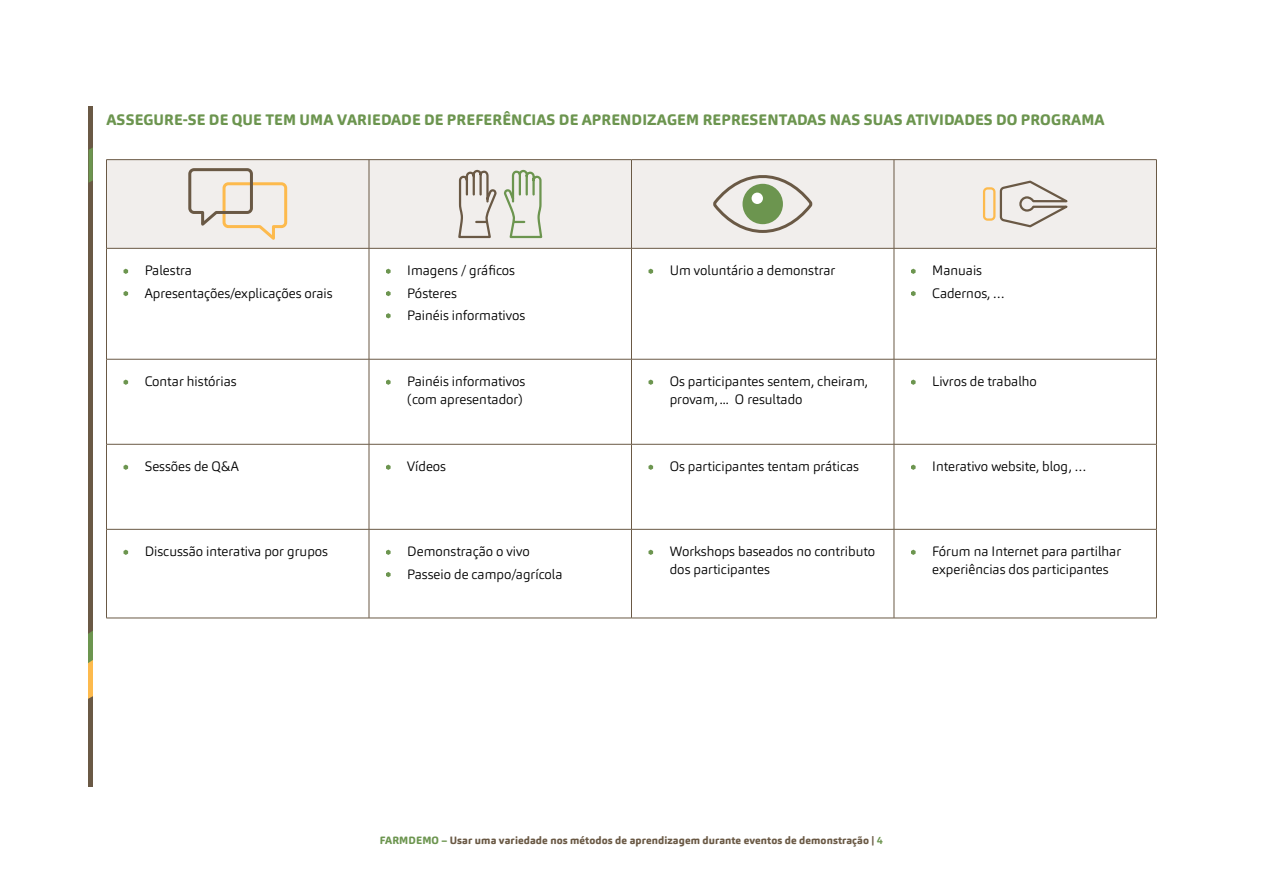
<style>
.page{position:relative;width:1263px;height:893px;background:#fff}
.page>*{position:absolute;margin:0;border:0;box-sizing:border-box;transform-origin:0 0}
.t1{font:800 15px "Carnas";letter-spacing:.01em;color:#6c954f}
.t2{font:300 13.5px/22.2px "Carnas";color:#000}
.t3{font:800 10.5px "Carnas";letter-spacing:.01em;color:#6a5945}
.s1{color:#6c954f}
.s2{font-weight:700;color:#6c954f}
</style>
<div class="page">
<hr style="left:89px;top:106px;width:4px;height:681px;background:#6a5945">
<svg style="left:89px;top:147px;width:4px;height:36px"></svg>
<svg style="left:89px;top:631px;width:4px;height:68px"></svg>
<div style="left:107px;top:160px;width:1049px;height:88px;background:#f1eeec"></div>
<hr style="left:106px;top:248px;width:1px;height:111px;background:#6a5945">
<hr style="left:369px;top:248px;width:1px;height:111px;background:#6a5945">
<hr style="left:631px;top:248px;width:1px;height:111px;background:#6a5945">
<hr style="left:894px;top:248px;width:1px;height:111px;background:#6a5945">
<hr style="left:1156px;top:248px;width:1px;height:111px;background:#6a5945">
<hr style="left:106px;top:359px;width:263px;height:1px;background:#6a5945">
<hr style="left:106px;top:359px;width:1px;height:85px;background:#6a5945">
<hr style="left:369px;top:359px;width:262px;height:1px;background:#6a5945">
<hr style="left:369px;top:359px;width:1px;height:85px;background:#6a5945">
<hr style="left:631px;top:359px;width:263px;height:1px;background:#6a5945">
<hr style="left:631px;top:359px;width:1px;height:85px;background:#6a5945">
<hr style="left:894px;top:359px;width:263px;height:1px;background:#6a5945">
<hr style="left:894px;top:359px;width:1px;height:85px;background:#6a5945">
<hr style="left:1156px;top:359px;width:1px;height:85px;background:#6a5945">
<hr style="left:106px;top:444px;width:263px;height:1px;background:#6a5945">
<hr style="left:106px;top:444px;width:1px;height:85px;background:#6a5945">
<hr style="left:369px;top:444px;width:262px;height:1px;background:#6a5945">
<hr style="left:369px;top:444px;width:1px;height:85px;background:#6a5945">
<hr style="left:631px;top:444px;width:263px;height:1px;background:#6a5945">
<hr style="left:631px;top:444px;width:1px;height:85px;background:#6a5945">
<hr style="left:894px;top:444px;width:263px;height:1px;background:#6a5945">
<hr style="left:894px;top:444px;width:1px;height:85px;background:#6a5945">
<hr style="left:1156px;top:444px;width:1px;height:85px;background:#6a5945">
<hr style="left:106px;top:529px;width:263px;height:1px;background:#6a5945">
<hr style="left:106px;top:529px;width:1px;height:89px;background:#6a5945">
<hr style="left:369px;top:529px;width:262px;height:1px;background:#6a5945">
<hr style="left:369px;top:529px;width:1px;height:89px;background:#6a5945">
<hr style="left:631px;top:529px;width:263px;height:1px;background:#6a5945">
<hr style="left:631px;top:529px;width:1px;height:89px;background:#6a5945">
<hr style="left:894px;top:529px;width:263px;height:1px;background:#6a5945">
<hr style="left:894px;top:529px;width:1px;height:89px;background:#6a5945">
<hr style="left:1156px;top:529px;width:1px;height:89px;background:#6a5945">
<hr style="left:106px;top:618px;width:263px;height:1px;background:#6a5945">
<hr style="left:369px;top:618px;width:262px;height:1px;background:#6a5945">
<hr style="left:631px;top:618px;width:263px;height:1px;background:#6a5945">
<hr style="left:894px;top:618px;width:263px;height:1px;background:#6a5945">
<hr style="left:106px;top:159px;width:263px;height:1px;background:#6a5945">
<hr style="left:106px;top:160px;width:1px;height:88px;background:#6a5945">
<hr style="left:369px;top:159px;width:262px;height:1px;background:#6a5945">
<hr style="left:369px;top:160px;width:1px;height:88px;background:#6a5945">
<hr style="left:631px;top:159px;width:263px;height:1px;background:#6a5945">
<hr style="left:631px;top:160px;width:1px;height:88px;background:#6a5945">
<hr style="left:894px;top:159px;width:263px;height:1px;background:#6a5945">
<hr style="left:894px;top:160px;width:1px;height:88px;background:#6a5945">
<hr style="left:1156px;top:160px;width:1px;height:88px;background:#6a5945">
<hr style="left:106px;top:248px;width:263px;height:1px;background:#6a5945">
<hr style="left:369px;top:248px;width:262px;height:1px;background:#6a5945">
<hr style="left:631px;top:248px;width:263px;height:1px;background:#6a5945">
<hr style="left:894px;top:248px;width:263px;height:1px;background:#6a5945">
<svg style="left:187px;top:167px;width:102px;height:78px;background:#e6ddd1"></svg>
<svg style="left:457px;top:168px;width:87px;height:71px;background:#d5d5ca"></svg>
<svg style="left:710px;top:164px;width:105px;height:70px;background:#e1dcd8"></svg>
<div style="left:742px;top:184px;width:41px;height:40px;background:#6c954f;border-radius:50%"></div>
<div style="left:751px;top:193px;width:12px;height:11px;background:#fff;border-radius:50%"></div>
<svg style="left:999px;top:179px;width:76px;height:50px;background:#dbd6d1"></svg>
<div style="left:983px;top:187px;width:12px;height:34px;border:2px solid #fdba4d;border-radius:3px"></div>
<svg style="left:123px;top:269px;width:5px;height:5px"></svg>
<svg style="left:123px;top:291px;width:5px;height:5px"></svg>
<svg style="left:386px;top:269px;width:5px;height:5px"></svg>
<svg style="left:386px;top:291px;width:5px;height:5px"></svg>
<svg style="left:386px;top:313px;width:5px;height:5px"></svg>
<svg style="left:648px;top:269px;width:5px;height:5px"></svg>
<svg style="left:911px;top:269px;width:4px;height:5px"></svg>
<svg style="left:911px;top:291px;width:4px;height:5px"></svg>
<svg style="left:123px;top:380px;width:5px;height:5px"></svg>
<svg style="left:386px;top:380px;width:5px;height:5px"></svg>
<svg style="left:648px;top:380px;width:5px;height:5px"></svg>
<svg style="left:911px;top:380px;width:4px;height:5px"></svg>
<svg style="left:123px;top:465px;width:5px;height:5px"></svg>
<svg style="left:386px;top:465px;width:5px;height:5px"></svg>
<svg style="left:648px;top:465px;width:5px;height:5px"></svg>
<svg style="left:911px;top:465px;width:4px;height:5px"></svg>
<svg style="left:123px;top:550px;width:5px;height:5px"></svg>
<svg style="left:386px;top:550px;width:5px;height:5px"></svg>
<svg style="left:386px;top:572px;width:5px;height:5px"></svg>
<svg style="left:648px;top:550px;width:5px;height:5px"></svg>
<svg style="left:911px;top:550px;width:4px;height:5px"></svg>
<p class="t1" style="left:106px;top:110px;width:1000px">ASSEGURE-SE DE QUE TEM UMA VARIEDADE DE PREFERÊNCIAS DE APRENDIZAGEM REPRESENTADAS NAS SUAS ATIVIDADES DO PROGRAMA</p>
<p class="t2" style="left:145px;top:260px;width:189px">Palestra<br>Apresentações/explicações orais</p>
<p class="t2" style="left:407px;top:260px;width:120px">Imagens / gráficos<br>Pósteres<br>Painéis informativos</p>
<p class="t2" style="left:670px;top:260px;width:167px">Um voluntário a demonstrar</p>
<p class="t2" style="left:932px;top:260px;width:74px">Manuais<br>Cadernos, …</p>
<p class="t2" style="left:145px;top:370px;width:93px">Contar histórias</p>
<p class="t2" style="left:407px;top:373px;width:120px;line-height:18px">Painéis informativos (com apresentador)</p>
<p class="t2" style="left:670px;top:373px;width:200px;line-height:18px">Os participantes sentem, cheiram, provam, ... O resultado</p>
<p class="t2" style="left:932px;top:370px;width:106px">Livros de trabalho</p>
<p class="t2" style="left:145px;top:455px;width:96px">Sessões de Q&amp;A</p>
<p class="t2" style="left:407px;top:455px;width:40px">Vídeos</p>
<p class="t2" style="left:670px;top:455px;width:191px">Os participantes tentam práticas</p>
<p class="t2" style="left:932px;top:455px;width:156px">Interativo website, blog, …</p>
<p class="t2" style="left:145px;top:541px;width:185px">Discussão interativa por grupos</p>
<p class="t2" style="left:407px;top:541px;width:157px">Demonstração o vivo<br>Passeio de campo/agrícola</p>
<p class="t2" style="left:670px;top:543px;width:207px;line-height:18px">Workshops baseados no contributo dos participantes</p>
<p class="t2" style="left:932px;top:543px;width:190px;line-height:18px">Fórum na Internet para partilhar experiências dos participantes</p>
<p class="t3" style="left:380px;top:833px;width:505px"><span class="s1">FARMDEMO –</span> Usar uma variedade nos métodos de aprendizagem durante eventos de demonstração | <span class="s2">4</span></p>
</div>
